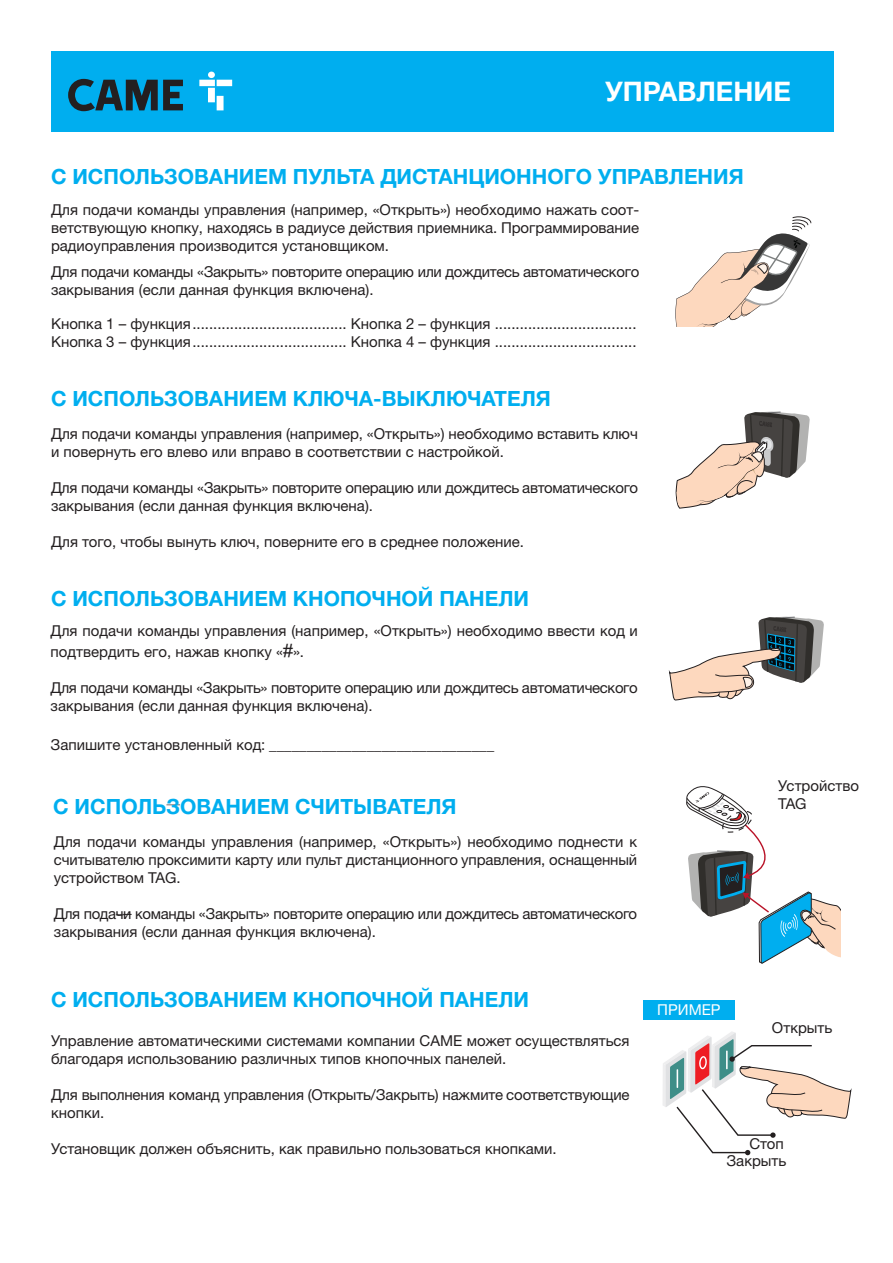
<style>
.page{position:relative;width:893px;height:1263px;background:#fff}
.page>*{position:absolute;margin:0;border:0;box-sizing:border-box;transform-origin:0 0}
.t1{font:700 27px "Helvetica Neue LTW1 G";color:#fff}
.t2{font:700 21px "Helvetica Neue LTW1 G";color:#00aeef}
.t3{font:15px/18px "Helvetica Neue LTW1 G";color:#231f20}
.t4{font:15px/18px "Helvetica Neue LTW1 G";letter-spacing:-.02em;color:#231f20}
.t5{font:15px/18px "Helvetica Neue LTW1 G";letter-spacing:-.025em;color:#231f20}
.t6{font:15px "Helvetica Neue LTW1 G";color:#fff}
.s1{font-family:"Arial";font-size:18px}
</style>
<div class="page">
<div style="left:51px;top:51px;width:782px;height:81px;background:#00aeef"></div>
<svg style="left:68px;top:79px;width:115px;height:32px"></svg>
<svg style="left:199px;top:72px;width:33px;height:38px"></svg>
<svg style="left:675px;top:216px;width:136px;height:110px"></svg>
<svg style="left:676px;top:412px;width:134px;height:96px"></svg>
<svg style="left:669px;top:617px;width:155px;height:83px"></svg>
<svg style="left:166px;top:804px;width:14px;height:1px"></svg>
<svg style="left:116px;top:914px;width:16px;height:1px"></svg>
<svg style="left:686px;top:786px;width:155px;height:178px"></svg>
<svg style="left:663px;top:1032px;width:188px;height:123px"></svg>
<div style="left:643px;top:1000px;width:92px;height:20px;background:#00aeef"></div>
<h1 class="t1" style="left:605px;top:75px;width:187px">УПРАВЛЕНИЕ</h1>
<h2 class="t2" style="left:51px;top:163px;width:694px">С ИСПОЛЬЗОВАНИЕМ ПУЛЬТА ДИСТАНЦИОННОГО УПРАВЛЕНИЯ</h2>
<p class="t3" style="left:51px;top:200px;width:590px;text-align:justify">Для подачи команды управления (например, «Открыть») необходимо нажать соот&shy;ветствующую кнопку, находясь в радиусе действия приемника. Программирование радиоуправления производится установщиком.</p>
<p class="t4" style="left:51px;top:263px;width:590px">Для подачи команды «Закрыть» повторите операцию или дождитесь автоматического закрывания (если данная функция включена).</p>
<p class="t3" style="left:51px;top:315px;width:587px">Кнопка 1 – функция..................................... Кнопка 2 – функция ..................................<br>Кнопка 3 – функция..................................... Кнопка 4 – функция ..................................</p>
<h2 class="t2" style="left:51px;top:385px;width:501px">С ИСПОЛЬЗОВАНИЕМ КЛЮЧА-ВЫКЛЮЧАТЕЛЯ</h2>
<p class="t3" style="left:51px;top:424px;width:588px">Для подачи команды управления (например, «Открыть») необходимо вставить ключ и повернуть его влево или вправо в соответствии с настройкой.</p>
<p class="t4" style="left:51px;top:478px;width:588px">Для подачи команды «Закрыть» повторите операцию или дождитесь автоматического закрывания (если данная функция включена).</p>
<p class="t3" style="left:51px;top:532px;width:474px">Для того, чтобы вынуть ключ, поверните его в среднее положение.</p>
<h2 class="t2" style="left:51px;top:586px;width:480px">С ИСПОЛЬЗОВАНИЕМ КНОПОЧНОЙ ПАНЕЛИ</h2>
<p class="t3" style="left:51px;top:619px;width:589px;line-height:21.6px">Для подачи команды управления (например, «Открыть») необходимо ввести код и подтвердить его, нажав кнопку «<span class="s1">#</span>».</p>
<p class="t4" style="left:51px;top:679px;width:589px">Для подачи команды «Закрыть» повторите операцию или дождитесь автоматического закрывания (если данная функция включена).</p>
<p class="t3" style="left:51px;top:735px;width:445px">Запишите установленный код: ______________________________</p>
<h2 class="t2" style="left:53px;top:794px;width:405px">С ИСПОЛЬЗОВАНИЕМ СЧИТЫВАТЕЛЯ</h2>
<p class="t3" style="left:54px;top:832px;width:585px;text-align:justify">Для подачи команды управления (например, «Открыть») необходимо поднести к считывателю проксимити карту или пульт дистанционного управления, оснащенный устройством TAG.</p>
<p class="t5" style="left:54px;top:904px;width:585px">Для подачи команды «Закрыть» повторите операцию или дождитесь автоматического закрывания (если данная функция включена).</p>
<h2 class="t2" style="left:51px;top:987px;width:480px">С ИСПОЛЬЗОВАНИЕМ КНОПОЧНОЙ ПАНЕЛИ</h2>
<p class="t3" style="left:51px;top:1031px;width:580px">Управление автоматическими системами компании CАМЕ может осуществляться благодаря использованию различных типов кнопочных панелей.</p>
<p class="t3" style="left:51px;top:1085px;width:580px">Для выполнения команд управления (Открыть/Закрыть) нажмите соответствующие кнопки.</p>
<p class="t3" style="left:51px;top:1139px;width:507px">Установщик должен объяснить, как правильно пользоваться кнопками.</p>
<p class="t3" style="left:778px;top:776px;width:82px">Устройство<br>TAG</p>
<p class="t6" style="left:657px;top:1001px;width:65px">ПРИМЕР</p>
<p class="t3" style="left:772px;top:1019px;width:62px">Открыть</p>
<p class="t3" style="left:726px;top:1134px;width:61px;text-align:right">Стоп<br>Закрыть</p>
</div>
